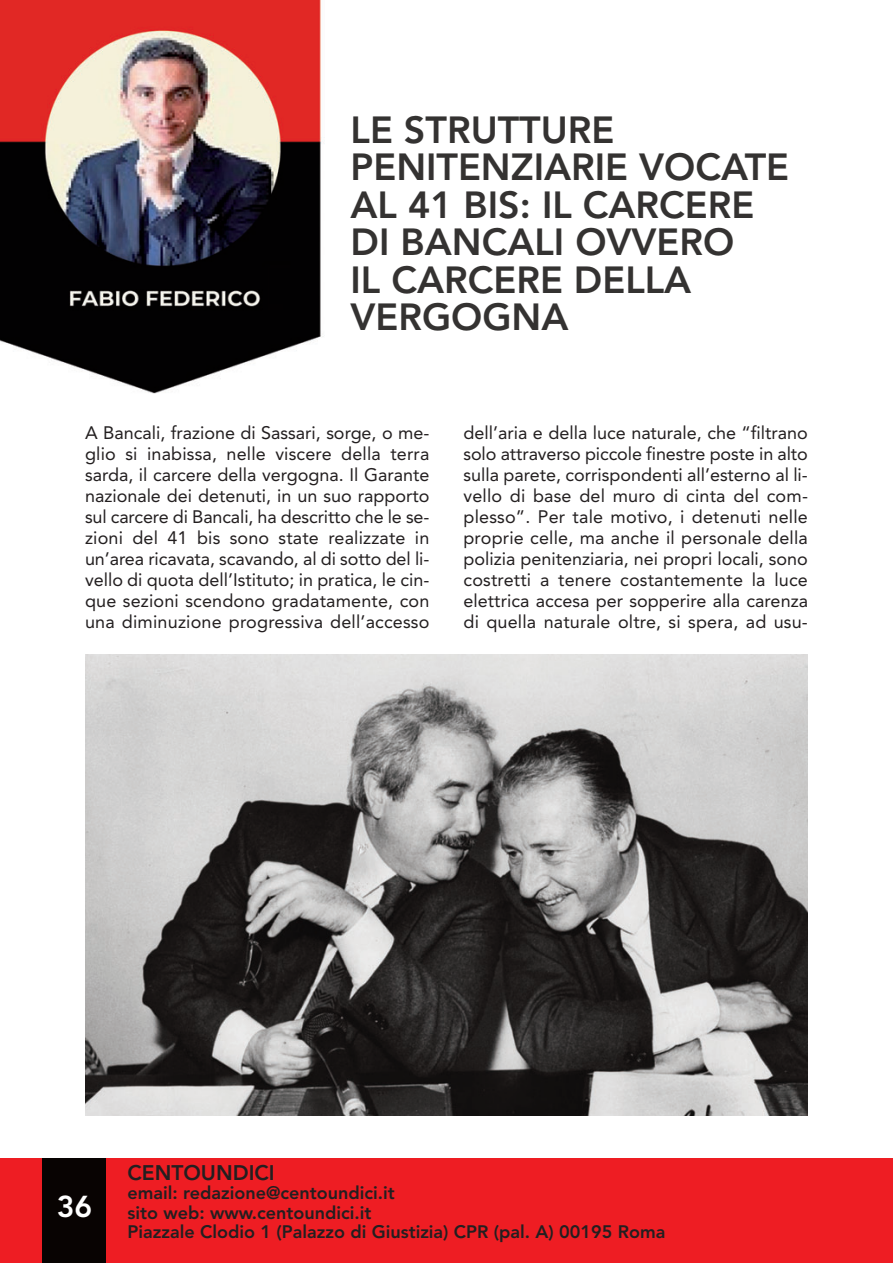
<style>
.page{position:relative;width:893px;height:1263px;background:#fff}
.page>*{position:absolute;margin:0;border:0;box-sizing:border-box;transform-origin:0 0}
.t1{font:800 37.5px/37.5px "Avenir";color:#343231}
.t2{font:800 30px "Avenir";color:#fff}
.t3{font:800 21px "Avenir";color:#231f20}
.t4{font:18px/21px "Avenir";letter-spacing:.01em;color:#231f20;text-align:justify}
.t5{font:800 18px/19.5px "Avenir";color:#231f20}
</style>
<div class="page">
<div style="left:0;top:1158px;width:893px;height:105px;background:#ee1d23"></div>
<div style="left:43px;top:1158px;width:63px;height:105px;background:#080302"></div>
<img style="left:0;top:0;width:325px;height:393px">
<img style="left:85px;top:655px;width:723px;height:460px">
<h1 class="t1" style="left:351px;top:114px;width:440px">LE STRUTTURE<br>PENITENZIARIE VOCATE<br>AL 41 BIS: IL CARCERE<br>DI BANCALI OVVERO<br>IL CARCERE DELLA<br>VERGOGNA</h1>
<p class="t4" style="left:85px;top:424px;width:346px">A Bancali, frazione di Sassari, sorge, o me&shy;glio si inabissa, nelle viscere della terra sarda, il carcere della vergogna. Il Garante nazionale dei detenuti, in un suo rapporto sul carcere di Bancali, ha descritto che le se&shy;zioni del 41 bis sono state realizzate in un’area ricavata, scavando, al di sotto del li&shy;vello di quota dell’Istituto; in pratica, le cin&shy;que sezioni scendono gradatamente, con una diminuzione progressiva dell’accesso</p>
<p class="t4" style="left:463px;top:424px;width:346px">dell’aria e della luce naturale, che “filtrano solo attraverso piccole finestre poste in alto sulla parete, corrispondenti all’esterno al li&shy;vello di base del muro di cinta del com&shy;plesso”. Per tale motivo, i detenuti nelle proprie celle, ma anche il personale della polizia penitenziaria, nei propri locali, sono costretti a tenere costantemente la luce elettrica accesa per sopperire alla carenza di quella naturale oltre, si spera, ad usu-</p>
<h2 class="t2" style="left:57px;top:1194px;width:37px">36</h2>
<p class="t3" style="left:128px;top:1164px;width:149px">CENTOUNDICI</p>
<p class="t5" style="left:128px;top:1185px;width:539px">email: redazione@centoundici.it<br>sito web: www.centoundici.it<br>Piazzale Clodio 1 (Palazzo di Giustizia) CPR (pal. A) 00195 Roma</p>
</div>
